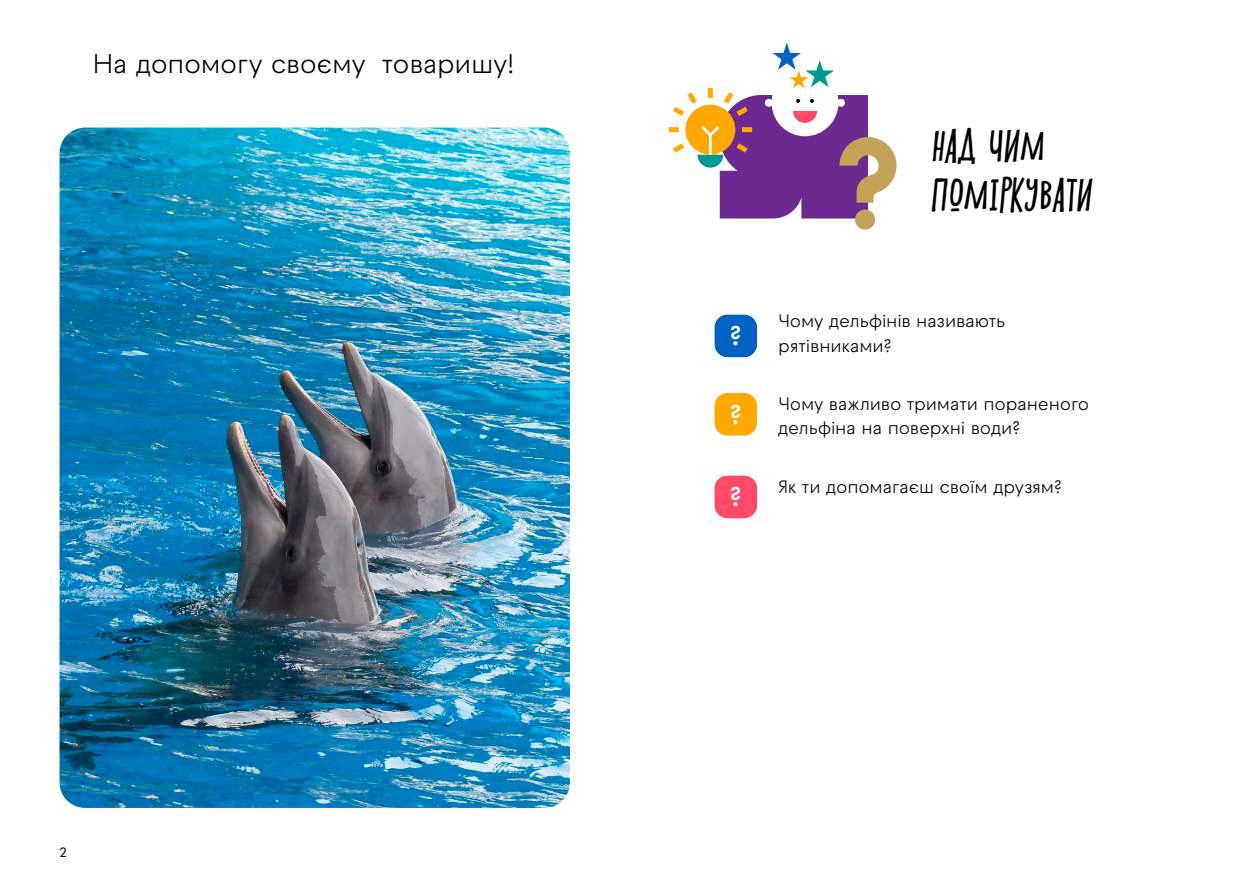
<style>
.page{position:relative;width:1259px;height:893px;background:#fff}
.page>*{position:absolute;margin:0;border:0;box-sizing:border-box;transform-origin:0 0}
.t1{font:italic 39px/48.8px "Shnobel";letter-spacing:-.025em;color:#000}
.t2{font:27px "Raptor V3 Premium";letter-spacing:-.015em;color:#000}
.t3{font:600 27px "Raptor V3 Premium";color:#fff}
.t4{font:18px/24.3px "Raptor V3 Premium";letter-spacing:-.015em;color:#000}
.t5{font:500 13.5px "Raptor V3 Premium";color:#000}
</style>
<div class="page">
<img style="left:60px;top:128px;width:510px;height:680px">
<div style="left:714px;top:315px;width:43px;height:42px;background:#0062c2;border-radius:13px"></div>
<div style="left:714px;top:393px;width:43px;height:43px;background:#ffa800;border-radius:13px"></div>
<div style="left:714px;top:476px;width:43px;height:42px;background:#ff4a68;border-radius:13px"></div>
<svg style="left:668px;top:43px;width:228px;height:187px"></svg>
<h2 class="t2" style="left:93px;top:44px;width:423px">На допомогу своєму товаришу!</h2>
<p class="t5" style="left:60px;top:843px;width:9px">2</p>
<h1 class="t1" style="left:931px;top:121px;width:163px">НАД ЧИМ<br>ПОМІРКУВАТИ</h1>
<h2 class="t3" style="left:729px;top:316px;width:14px">?</h2>
<h2 class="t3" style="left:729px;top:395px;width:14px">?</h2>
<h2 class="t3" style="left:729px;top:477px;width:14px">?</h2>
<p class="t4" style="left:778px;top:309px;width:228px">Чому дельфінів називають рятівниками?</p>
<p class="t4" style="left:778px;top:391px;width:313px">Чому важливо тримати пораненого дельфіна на поверхні води?</p>
<p class="t4" style="left:778px;top:474px;width:286px">Як ти допомагаєш своїм друзям?</p>
</div>
